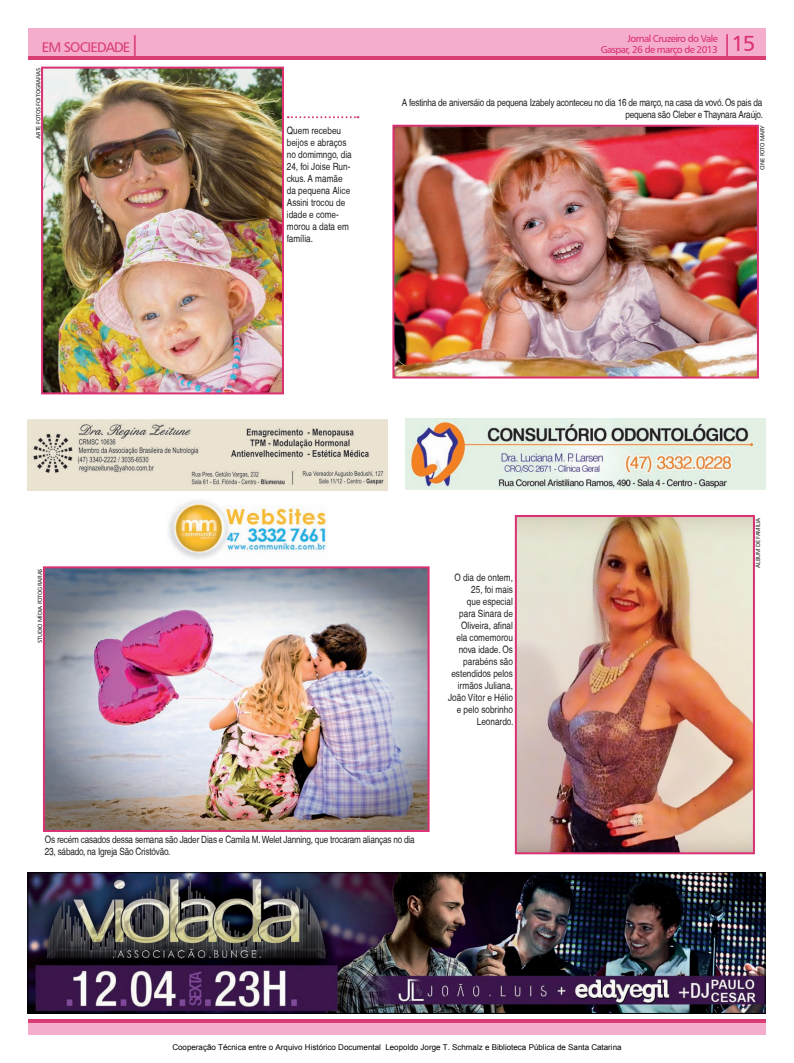
<style>
.page{position:relative;width:794px;height:1063px;background:#fff}
.page>*{position:absolute;margin:0;border:0;box-sizing:border-box;transform-origin:0 0}
.t1{font:22px "Humanist 777 BT Roman B";color:#da3173}
.t2{font:14px "Humanist 777 BT Roman B";letter-spacing:-.06em;color:#da3d73}
.t3{font:condensed 10px/12px "Helvetica";color:#231f20}
.t4{font:condensed 10px/12px "Helvetica";letter-spacing:-.02em;color:#231f20;text-align:right}
.t5{font:10px/11px "Humanist 777 BT Roman B";letter-spacing:-.06em;color:#da3173;text-align:right}
.t6{font:8px "Arial";color:#000}
.t7{font:6px "Humanist 777 BT Roman B";letter-spacing:-.03em;color:#231f20}
.s1{font-size:22px}
</style>
<div class="page">
<div style="left:28px;top:28px;width:737px;height:29px;background:#f5adce"></div>
<hr style="left:28px;top:57px;width:737px;height:3px;background:#da3d73">
<div style="left:28px;top:1020px;width:737px;height:15px;background:#f5adce"></div>
<hr style="left:28px;top:1019px;width:737px;height:3px;background:#da3d73">
<img style="left:168px;top:500px;width:159px;height:60px">
<img style="left:46px;top:569px;width:380px;height:260px">
<div style="left:43px;top:566px;width:386px;height:266px;border:2px solid #da3173"></div>
<img style="left:44px;top:70px;width:237px;height:321px">
<div style="left:41px;top:67px;width:243px;height:327px;border:2px solid #da3173"></div>
<img style="left:395px;top:128px;width:361px;height:248px">
<div style="left:392px;top:125px;width:367px;height:254px;border:2px solid #da3173"></div>
<img style="left:27px;top:420px;width:360px;height:71px">
<img style="left:405px;top:419px;width:360px;height:71px">
<svg style="left:288px;top:116px;width:70px;height:2px"></svg>
<img style="left:518px;top:518px;width:234px;height:333px">
<div style="left:515px;top:515px;width:240px;height:339px;border:2px solid #da3173"></div>
<img style="left:29px;top:874px;width:734px;height:138px">
<div style="left:27px;top:872px;width:738px;height:142px;border:1px solid #000"></div>
<h2 class="t2" style="left:42px;top:38px;width:100px">EM SOCIEDADE<span class="s1">|</span></h2>
<p class="t7" style="left:35px;top:139px;width:72px;rotate:-90deg">ARTE FOTOS FOITOGRAFIAS</p>
<p class="t7" style="left:36px;top:643px;width:76px;rotate:-90deg">STUDIO MÍDIA FOTOGRAFIAS</p>
<p class="t3" style="left:287px;top:124px;width:66px">Quem recebeu beijos e abraços no domimngo, dia<br>24, foi Joise Run&shy;ckus. A mamãe da pequena Alice<br>Assini trocou de idade e come&shy;morou a data em família.</p>
<p class="t5" style="left:600px;top:33px;width:119px">Jornal Cruzeiro do Vale<br>Gaspar, 26 de março de 2013</p>
<h1 class="t1" style="left:721px;top:30px;width:35px">|15</h1>
<p class="t4" style="left:402px;top:96px;width:362px">A festinha de aniversáio da pequena Izabely aconteceu no dia 16 de março, na casa da vovó. Os pais da pequena são Cleber e Thaynara Araújo.</p>
<p class="t7" style="left:758px;top:170px;width:47px;rotate:-90deg">CINE FOTO MARY</p>
<p class="t3" style="left:448px;top:572px;width:67px;text-align:right">O dia de ontem,<br>25, foi mais<br>que especial<br>para Sinara de<br>Oliveira, afinal<br>ela comemorou nova idade. Os parabéns são estendidos pelos irmãos Juliana,<br>João Vítor e Hélio e pelo sobrinho<br>Leonardo.</p>
<p class="t7" style="left:754px;top:568px;width:52px;rotate:-90deg">ÁLBUM DE FAMÍLIA</p>
<p class="t4" style="left:45px;top:834px;width:371px;text-align:left">Os recém casados dessa semana são Jader Dias e Camila M. Welet Janning, que trocaram alianças no dia<br>23, sábado, na Igreja São Cristóvão.</p>
<p class="t6" style="left:172px;top:1042px;width:451px">Cooperação Técnica entre o Arquivo Histórico Documental Leopoldo Jorge T. Schmalz e Biblioteca Pública de Santa Catarina</p>
</div>
